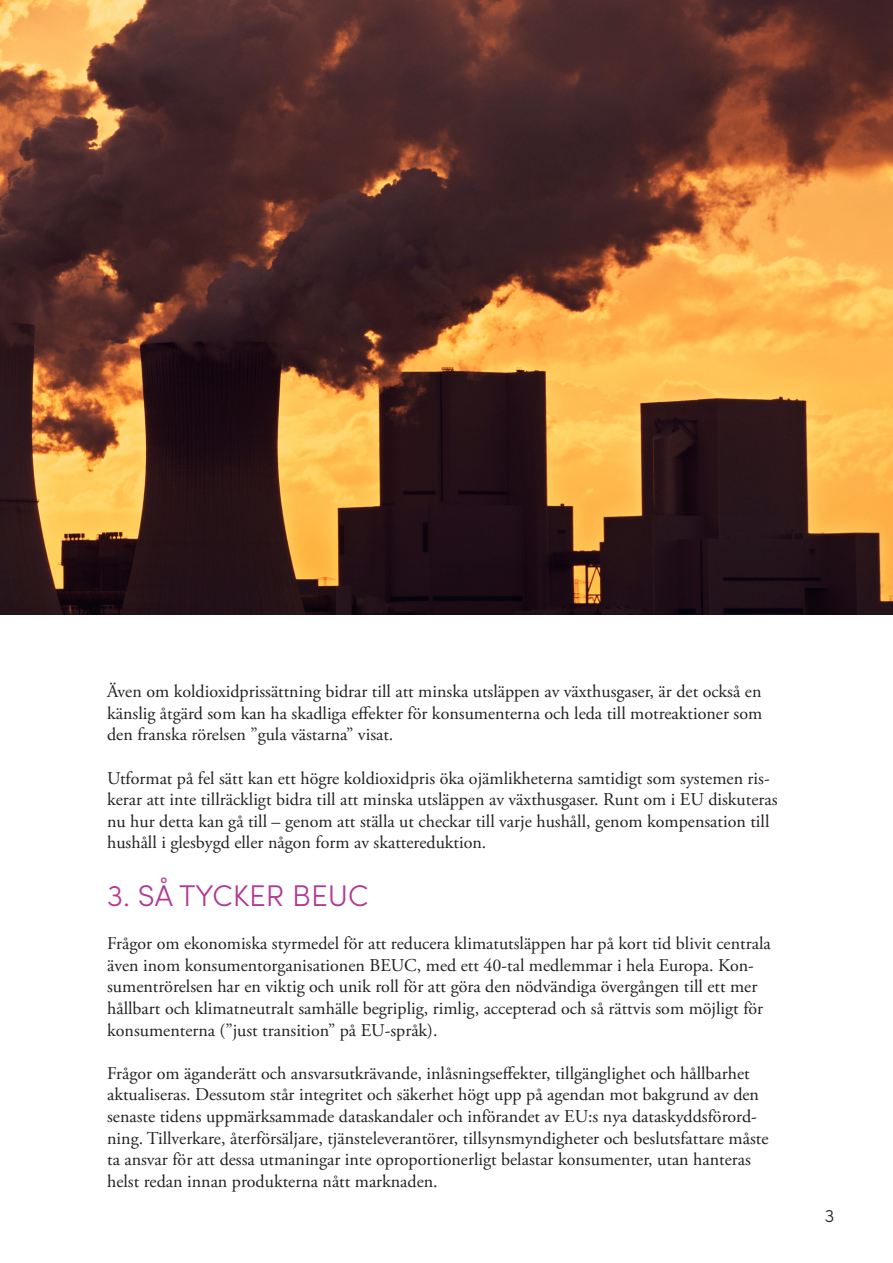
<style>
.page{position:relative;width:893px;height:1263px;background:#fff}
.page>*{position:absolute;margin:0;border:0;box-sizing:border-box;transform-origin:0 0}
.t1{font:300 30px "Sofia Pro";color:#b13996}
.t2{font:18px/21.6px "Adobe Garamond Pro";color:#231f20}
.t3{font:300 18px "Sofia Pro";color:#231f20}
</style>
<div class="page">
<img style="left:0;top:0;width:893px;height:615px">
<p class="t2" style="left:107px;top:681px;width:657px;text-align:justify">Även om koldioxidprissättning bidrar till att minska utsläppen av växthusgaser, är det också en känslig åtgärd som kan ha skadliga effekter för konsumenterna och leda till motreaktioner som den franska rörelsen ”gula västarna” visat.</p>
<p class="t2" style="left:107px;top:768px;width:672px">Utformat på fel sätt kan ett högre koldioxidpris öka ojämlikheterna samtidigt som systemen ris&shy;kerar att inte tillräckligt bidra till att minska utsläppen av växthusgaser. Runt om i EU diskuteras nu hur detta kan gå till – genom att ställa ut checkar till varje hushåll, genom kompensation till hushåll i glesbygd eller någon form av skattereduktion.</p>
<p class="t1" style="left:107px;top:874px;width:263px">3. SÅ TYCKER BEUC</p>
<p class="t2" style="left:107px;top:933px;width:665px">Frågor om ekonomiska styrmedel för att reducera klimatutsläppen har på kort tid blivit centrala även inom konsumentorganisationen BEUC, med ett 40-tal medlemmar i hela Europa. Kon&shy;sumentrörelsen har en viktig och unik roll för att göra den nödvändiga övergången till ett mer hållbart och klimatneutralt samhälle begriplig, rimlig, accepterad och så rättvis som möjligt för konsumenterna (”just transition” på EU-språk).</p>
<p class="t2" style="left:107px;top:1063px;width:663px">Frågor om äganderätt och ansvarsutkrävande, inlåsningseffekter, tillgänglighet och hållbarhet aktualiseras. Dessutom står integritet och säkerhet högt upp på agendan mot bakgrund av den senaste tidens uppmärksammade dataskandaler och införandet av EU:s nya dataskyddsförord&shy;ning. Tillverkare, återförsäljare, tjänsteleverantörer, tillsynsmyndigheter och beslutsfattare måste ta ansvar för att dessa utmaningar inte oproportionerligt belastar konsumenter, utan hanteras helst redan innan produkterna nått marknaden.</p>
<p class="t3" style="left:825px;top:1203px;width:11px">3</p>
</div>
